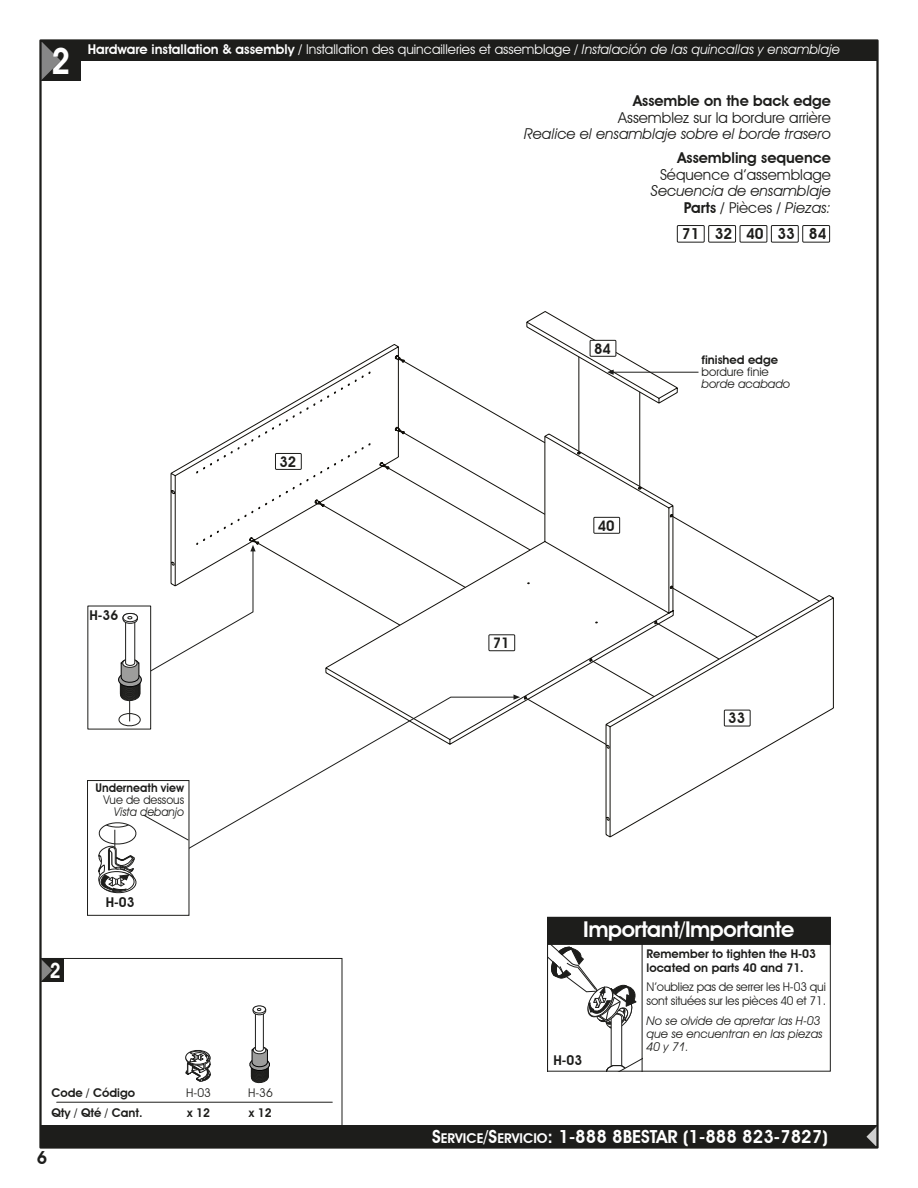
<style>
.page{position:relative;width:918px;height:1188px;background:#fff}
.page>*{position:absolute;margin:0;border:0;box-sizing:border-box;transform-origin:0 0}
.t1{font:600 36px "Avant Garde IT Cby BT";color:#fff;scale:.9 1}
.t2{font:600 21.75px "Avant Garde IT Cby BT";letter-spacing:-.02em;color:#fff}
.t3{font:600 21px "Avant Garde IT Cby BT";color:#fff;scale:.9 1}
.t4{font:600 18px "Avant Garde IT Cby BT";color:#fff}
.t5{font:600 18px "Avant Garde IT Cby BT";color:#1d1d1b}
.t6{font:600 15.15px "Avant Garde IT Cby BT";color:#1d1d1b}
.t7{font:italic 15px/16.5px "Avant Garde IT Cby BT";color:#1d1d1b;text-align:right}
.t8{font:15px "Avant Garde IT Cby BT";color:#1d1d1b}
.t9{font:600 15px "Avant Garde IT Cby BT";color:#1d1d1b}
.t10{font:600 14.55px "Avant Garde IT Cby BT";color:#1d1d1b}
.t11{font:13.5px "Avant Garde IT Cby BT";color:#fff}
.t12{font:600 13.5px "Avant Garde IT Cby BT";color:#1d1d1b}
.t13{font:600 12px/19.8px "Avant Garde IT Cby BT";color:#1d1d1b}
.t14{font:12px/13.2px "Avant Garde IT Cby BT";letter-spacing:-.005em;color:#1d1d1b}
.t15{font:italic 12px/13.2px "Avant Garde IT Cby BT";color:#1d1d1b}
.t16{font:600 12px "Avant Garde IT Cby BT";color:#1d1d1b;scale:.95 1}
.t17{font:12px "Avant Garde IT Cby BT";letter-spacing:-.005em;color:#1d1d1b;scale:.95 1}
.t18{font:italic 12px "Avant Garde IT Cby BT";color:#1d1d1b;scale:.95 1}
.s1{font-weight:600}
.s2{font-style:italic}
.s3{font-weight:600;font-style:normal}
.s4{font-style:normal}
.s5{font-size:13.5px}
</style>
<div class="page">
<svg style="left:366px;top:311px;width:468px;height:526px"></svg>
<hr style="left:579px;top:357px;width:1px;height:96px;background:#12100b">
<div style="left:40px;top:958px;width:24px;height:24px;background:#1d1d1b"></div>
<svg style="left:42px;top:960px;width:10px;height:21px"></svg>
<hr style="left:57px;top:1102px;width:275px;height:1px;background:#1d1d1b">
<div style="left:40px;top:40px;width:41px;height:41px;background:#1d1d1b"></div>
<div style="left:40px;top:40px;width:838px;height:21px;background:#1d1d1b"></div>
<svg style="left:42px;top:42px;width:19px;height:38px"></svg>
<svg style="left:185px;top:1050px;width:26px;height:32px"></svg>
<div style="left:771px;top:225px;width:27px;height:17px;border:1px solid #1d1d1b"></div>
<div style="left:740px;top:225px;width:27px;height:17px;border:1px solid #1d1d1b"></div>
<div style="left:677px;top:225px;width:27px;height:17px;border:1px solid #1d1d1b"></div>
<div style="left:803px;top:225px;width:27px;height:17px;border:1px solid #1d1d1b"></div>
<div style="left:708px;top:225px;width:28px;height:17px;border:1px solid #1d1d1b"></div>
<svg style="left:249px;top:1005px;width:21px;height:79px"></svg>
<div style="left:590px;top:340px;width:26px;height:16px;background:#fff"></div>
<div style="left:590px;top:340px;width:26px;height:16px;border:1px solid #1d1d1b"></div>
<svg style="left:549px;top:945px;width:93px;height:125px"></svg>
<div style="left:547px;top:917px;width:284px;height:155px;border:1px solid #1d1d1b"></div>
<div style="left:547px;top:917px;width:284px;height:28px;background:#1d1d1b;border:1px solid #1d1d1b"></div>
<div style="left:554px;top:1053px;width:29px;height:15px;background:#fff"></div>
<svg style="left:607px;top:816px;width:3px;height:5px"></svg>
<svg style="left:189px;top:749px;width:326px;height:114px"></svg>
<div style="left:87px;top:780px;width:102px;height:136px;border:1px solid #1d1d1b"></div>
<svg style="left:92px;top:815px;width:97px;height:144px"></svg>
<svg style="left:117px;top:360px;width:703px;height:389px"></svg>
<div style="left:41px;top:1125px;width:837px;height:22px;background:#1d1d1b"></div>
<svg style="left:866px;top:1127px;width:10px;height:19px"></svg>
<h1 class="t1" style="left:51px;top:39px;width:22px">2</h1>
<p class="t11" style="left:88px;top:41px;width:754px"><span class="s1">Hardware installation &amp; assembly /</span> Installation des quincailleries et assemblage / <span class="s2">Instalación de las quincallas y ensamblaje</span></p>
<p class="t9" style="left:633px;top:92px;width:199px">Assemble on the back edge</p>
<p class="t8" style="left:618px;top:108px;width:214px">Assemblez sur la bordure arrière</p>
<p class="t7" style="left:524px;top:126px;width:308px">Realice el ensamblaje sobre el borde trasero</p>
<p class="t9" style="left:678px;top:149px;width:155px">Assembling sequence</p>
<p class="t8" style="left:660px;top:165px;width:172px">Séquence d’assemblage</p>
<p class="t7" style="left:651px;top:183px;width:182px">Secuencia de ensamblaje<br><span class="s3">Parts /</span> <span class="s4">Pièces</span> <span class="s3">/</span> Piezas:</p>
<p class="t6" style="left:682px;top:225px;width:146px">71 32 40 33 84</p>
<p class="t12" style="left:89px;top:607px;width:30px">H-36</p>
<h3 class="t3" style="left:50px;top:958px;width:14px">2</h3>
<p class="t16" style="left:96px;top:781px;width:95px">Underneath view</p>
<p class="t17" style="left:104px;top:793px;width:86px">Vue de dessous</p>
<p class="t18" style="left:114px;top:805px;width:75px">Vista debanjo</p>
<p class="t12" style="left:106px;top:894px;width:30px">H-03</p>
<p class="t10" style="left:279px;top:453px;width:18px">32</p>
<p class="t10" style="left:493px;top:634px;width:18px">71</p>
<p class="t10" style="left:594px;top:340px;width:18px">84</p>
<p class="t10" style="left:598px;top:517px;width:18px">40</p>
<p class="t13" style="left:702px;top:350px;width:78px">finished edge</p>
<p class="t14" style="left:702px;top:365px;width:69px">bordure finie</p>
<p class="t15" style="left:702px;top:377px;width:90px">borde acabado</p>
<p class="t10" style="left:728px;top:709px;width:18px">33</p>
<h2 class="t2" style="left:583px;top:916px;width:213px">Important/Importante</h2>
<p class="t12" style="left:554px;top:1052px;width:30px">H-03</p>
<p class="t13" style="left:647px;top:947px;width:171px;line-height:13.2px">Remember to tighten the H-03 located on parts 40 and 71.</p>
<p class="t14" style="left:647px;top:981px;width:181px">N’oubliez pas de serrer les H-03 qui sont situées sur les pièces 40 et 71.</p>
<p class="t15" style="left:647px;top:1014px;width:178px">No se olvide de apretar las H-03 que se encuentran en las piezas<br>40 y 71.</p>
<p class="t13" style="left:51px;top:1083px;width:93px">Code / Código<br>Qty / Qté / Cant.</p>
<h3 class="t5" style="left:37px;top:1147px;width:12px">6</h3>
<p class="t14" style="left:186px;top:1086px;width:26px">H-03</p>
<p class="t13" style="left:187px;top:1102px;width:24px">x 12</p>
<p class="t14" style="left:248px;top:1086px;width:26px">H-36</p>
<p class="t13" style="left:249px;top:1102px;width:24px">x 12</p>
<h3 class="t4" style="left:432px;top:1126px;width:397px">S<span class="s5">ERVICE</span>/S<span class="s5">ERVICIO</span>: 1-888 8BESTAR (1-888 823-7827)</h3>
</div>
